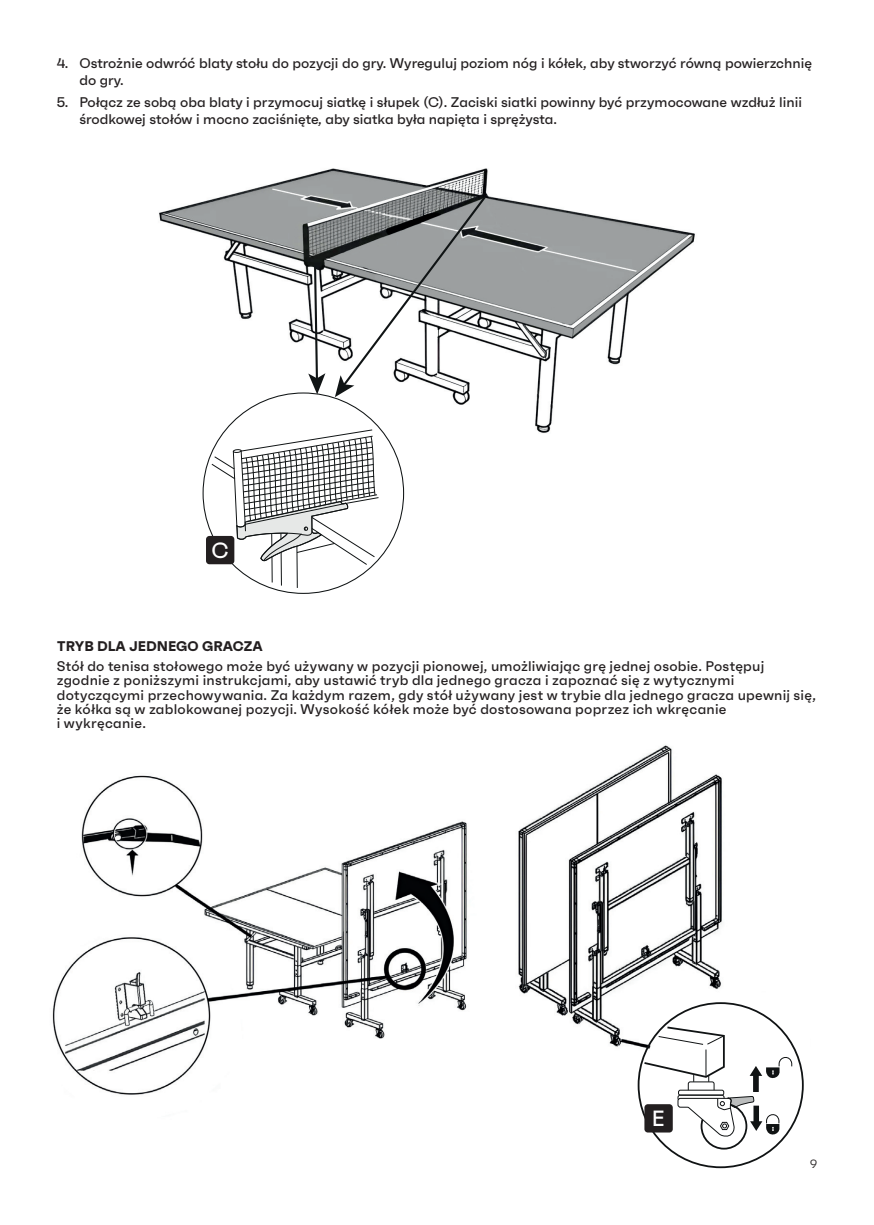
<style>
.page{position:relative;width:874px;height:1225px;background:#fff}
.page>*{position:absolute;margin:0;border:0;box-sizing:border-box;transform-origin:0 0}
.t1{font:500 22px "Faktum";color:#fff}
.t2{font:500 14px/14.4px "Faktum";letter-spacing:.01em;color:#231f20}
.t3{font:700 14px "Faktum";color:#231f20}
.t4{font:12px "Faktum";color:#231f20}
</style>
<div class="page">
<img style="left:159px;top:168px;width:536px;height:282px">
<svg style="left:211px;top:429px;width:168px;height:165px"></svg>
<svg style="left:308px;top:264px;width:17px;height:130px"></svg>
<svg style="left:335px;top:194px;width:152px;height:203px"></svg>
<img style="left:52px;top:745px;width:752px;height:378px">
<svg style="left:642px;top:1025px;width:149px;height:125px"></svg>
<div style="left:206px;top:536px;width:28px;height:28px;background:#231f20;border-radius:3px"></div>
<div style="left:644px;top:1104px;width:28px;height:28px;background:#231f20;border-radius:3px"></div>
<p class="t2" style="left:79px;top:56px;width:733px;line-height:16.8px;text-indent:-23px">4. Ostrożnie odwróć blaty stołu do pozycji do gry. Wyreguluj poziom nóg i kółek, aby stworzyć równą powierzchnię do gry.</p>
<p class="t2" style="left:79px;top:95px;width:723px;line-height:16.8px;text-indent:-23px">5. Połącz ze sobą oba blaty i przymocuj siatkę i słupek (C). Zaciski siatki powinny być przymocowane wzdłuż linii środkowej stołów i mocno zaciśnięte, aby siatka była napięta i sprężysta.</p>
<h1 class="t1" style="left:211px;top:542px;width:19px">C</h1>
<p class="t3" style="left:57px;top:640px;width:207px">TRYB DLA JEDNEGO GRACZA</p>
<p class="t2" style="left:57px;top:659px;width:760px">Stół do tenisa stołowego może być używany w pozycji pionowej, umożliwiając grę jednej osobie. Postępuj zgodnie z poniższymi instrukcjami, aby ustawić tryb dla jednego gracza i zapoznać się z wytycznymi dotyczącymi przechowywania. Za każdym razem, gdy stół używany jest w trybie dla jednego gracza upewnij się, że kółka są w zablokowanej pozycji. Wysokość kółek może być dostosowana poprzez ich wkręcanie<br>i wykręcanie.</p>
<h1 class="t1" style="left:651px;top:1110px;width:15px">E</h1>
<p class="t4" style="left:809px;top:1159px;width:9px">9</p>
</div>
